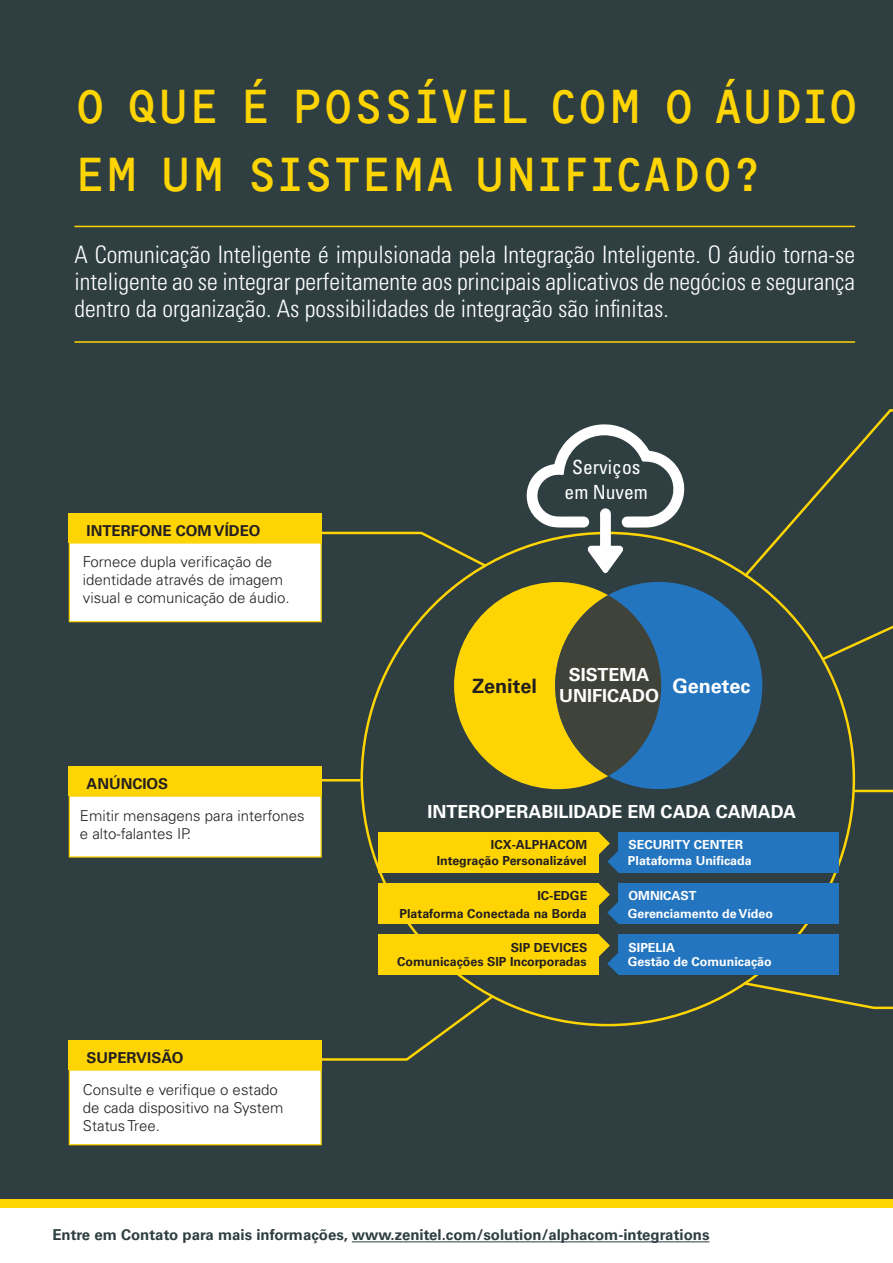
<style>
.page{position:relative;width:893px;height:1263px;background:#fff}
.page>*{position:absolute;margin:0;border:0;box-sizing:border-box;transform-origin:0 0}
.Heading_2{font:49.5px/67.9px "OCRF Offc";letter-spacing:-.015em;color:#fed503}
.Text-Drawing{font:300 condensed 24px/27px "Univers LT Std";color:#fff;text-align:justify}
.t1{font:700 19.8px "Univers LT Std";color:#231f20}
.t2{font:700 19.8px "Univers LT Std";color:#fff}
.Text-Drawing-2{font:condensed 19.5px/25.5px "Univers LT Std";color:#fff;text-align:center}
.Heading_2-2{font:700 18px/21.6px "Univers LT Std";color:#fff;text-align:center}
.t3{font:300 15px/18px "Univers LT Std";color:#231f20}
.t4{font:700 15px "Univers LT Std";color:#2e3e41}
.Heading_2-3{font:700 15px "Univers LT Std";color:#231f20}
.t5{font:700 12.45px "Univers LT Std";color:#231f20}
.t6{font:700 12.45px "Univers LT Std";color:#fff}
</style>
<div class="page">
<div style="left:0;top:0;width:893px;height:1203px;background:#2e3e41"></div>
<hr style="left:352px;top:1241px;width:357px;height:1px;background:#2e3e41">
<div style="left:0;top:1199px;width:893px;height:9px;background:#fed503"></div>
<div style="left:69px;top:1069px;width:253px;height:76px;background:#fff;border:1px solid #fed503"></div>
<div style="left:69px;top:1040px;width:253px;height:29px;background:#fed503"></div>
<div style="left:69px;top:795px;width:253px;height:62px;background:#fff;border:1px solid #fed503"></div>
<div style="left:69px;top:766px;width:253px;height:29px;background:#fed503"></div>
<div style="left:69px;top:542px;width:253px;height:80px;background:#fff;border:1px solid #fed503"></div>
<div style="left:69px;top:513px;width:253px;height:29px;background:#fed503"></div>
<hr style="left:74px;top:226px;width:781px;height:1px;background:#fed503">
<hr style="left:74px;top:341px;width:781px;height:2px;background:#fed503">
<div style="left:378px;top:883px;width:221px;height:41px;background:#fed503"></div>
<div style="left:378px;top:832px;width:221px;height:41px;background:#fed503"></div>
<div style="left:378px;top:934px;width:221px;height:41px;background:#fed503"></div>
<div style="left:618px;top:883px;width:221px;height:41px;background:#2475bf"></div>
<div style="left:618px;top:832px;width:221px;height:40px;background:#2475bf"></div>
<div style="left:618px;top:934px;width:221px;height:41px;background:#2475bf"></div>
<div style="left:555px;top:582px;width:207px;height:207px;background:#2475bf;border-radius:50%"></div>
<svg style="left:454px;top:582px;width:154px;height:207px"></svg>
<div style="left:555px;top:595px;width:106px;height:181px;background:#40433a;border-radius:50%"></div>
<svg style="left:526px;top:424px;width:159px;height:150px"></svg>
<svg style="left:599px;top:832px;width:19px;height:40px"></svg>
<svg style="left:599px;top:883px;width:19px;height:41px"></svg>
<svg style="left:599px;top:934px;width:19px;height:40px"></svg>
<svg style="left:319px;top:531px;width:170px;height:38px"></svg>
<hr style="left:297px;top:779px;width:63px;height:2px;background:#fed503">
<svg style="left:322px;top:993px;width:173px;height:68px"></svg>
<svg style="left:741px;top:409px;width:152px;height:171px"></svg>
<svg style="left:819px;top:625px;width:74px;height:37px"></svg>
<hr style="left:854px;top:790px;width:39px;height:2px;background:#fed503">
<svg style="left:741px;top:980px;width:152px;height:30px"></svg>
<p class="Heading_2" style="left:74px;top:71px;width:786px">O QUE É POSSÍVEL COM O ÁUDIO<br>EM UM SISTEMA UNIFICADO?</p>
<p class="Text-Drawing" style="left:74px;top:241px;width:782px">A Comunicação Inteligente é impulsionada pela Integração Inteligente. O áudio torna-se inteligente ao se integrar perfeitamente aos principais aplicativos de negócios e segurança dentro da organização. As possibilidades de integração são infinitas.</p>
<p class="Heading_2-3" style="left:87px;top:522px;width:175px">INTERFONE COM VÍDEO</p>
<p class="t3" style="left:83px;top:553px;width:208px">Fornece dupla verificação de identidade através de imagem visual e comunicação de áudio.</p>
<p class="Heading_2-3" style="left:87px;top:775px;width:83px">ANÚNCIOS</p>
<p class="t3" style="left:80px;top:806px;width:226px">Emitir mensagens para interfones e alto-falantes IP.</p>
<p class="Heading_2-3" style="left:87px;top:1049px;width:98px">SUPERVISÃO</p>
<p class="t3" style="left:83px;top:1080px;width:202px">Consulte e verifique o estado de cada dispositivo na System<br>Status Tree.</p>
<p class="Text-Drawing-2" style="left:565px;top:454px;width:85px">Serviços em Nuvem</p>
<p class="Heading_2-2" style="left:559px;top:664px;width:102px">SISTEMA<br>UNIFICADO</p>
<p class="t1" style="left:472px;top:674px;width:66px">Zenitel</p>
<p class="t2" style="left:672px;top:674px;width:80px">Genetec</p>
<p class="Heading_2-2" style="left:427px;top:801px;width:370px">INTEROPERABILIDADE EM CADA CAMADA</p>
<p class="t6" style="left:628px;top:853px;width:125px">Plataforma Unificada</p>
<p class="t5" style="left:491px;top:837px;width:98px">ICX-ALPHACOM</p>
<p class="t6" style="left:628px;top:837px;width:116px">SECURITY CENTER</p>
<p class="t5" style="left:437px;top:853px;width:152px">Integração Personalizável</p>
<p class="t5" style="left:537px;top:888px;width:51px">IC-EDGE</p>
<p class="t6" style="left:628px;top:888px;width:70px">OMNICAST</p>
<p class="t5" style="left:400px;top:906px;width:189px">Plataforma Conectada na Borda</p>
<p class="t5" style="left:397px;top:954px;width:191px">Comunicações SIP Incorporadas</p>
<p class="t5" style="left:511px;top:940px;width:78px">SIP DEVICES</p>
<p class="t6" style="left:628px;top:906px;width:147px">Gerenciamento de Vídeo</p>
<p class="t6" style="left:628px;top:954px;width:145px">Gestão de Comunicação</p>
<p class="t6" style="left:628px;top:940px;width:48px">SIPELIA</p>
<p class="t4" style="left:52px;top:1226px;width:659px">Entre em Contato para mais informações, www.zenitel.com/solution/alphacom-integrations</p>
</div>
